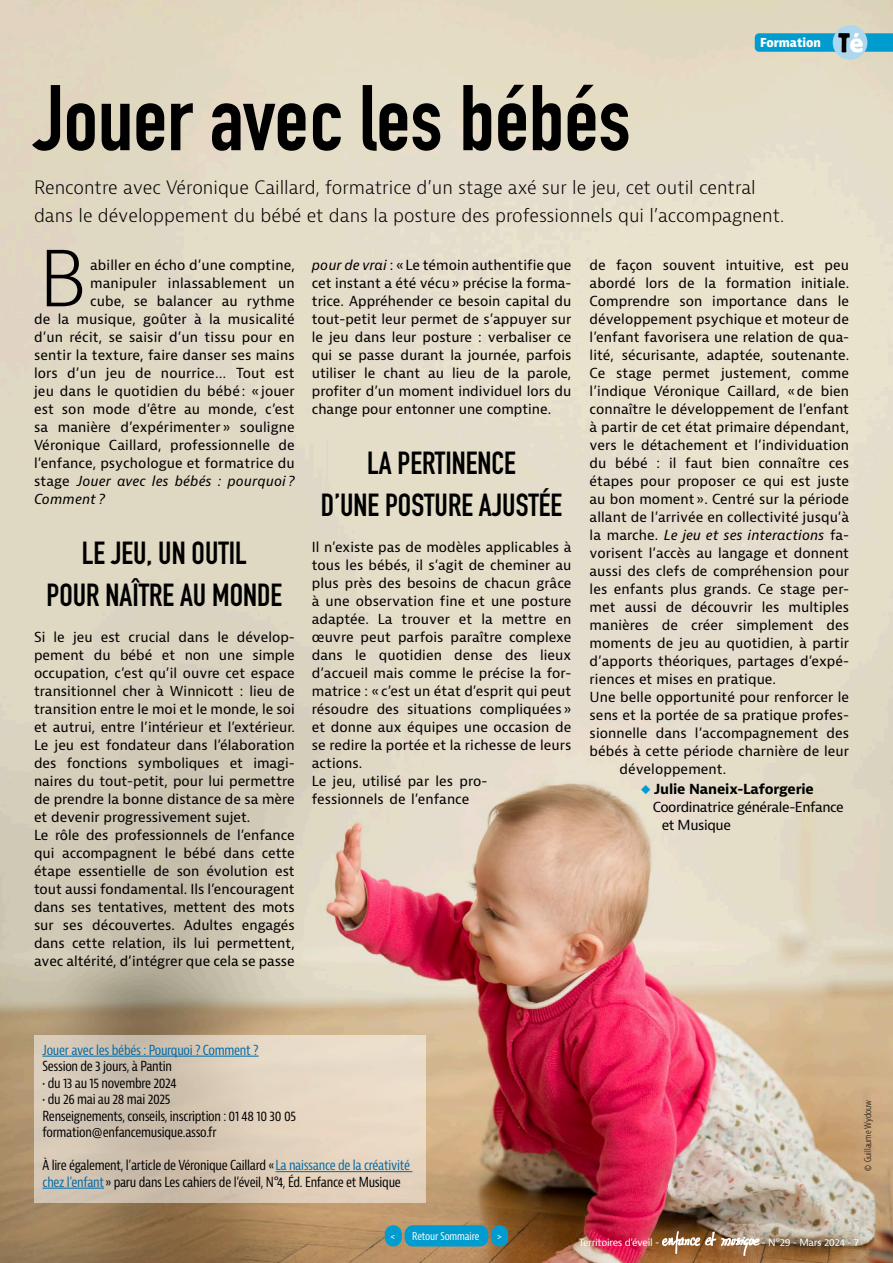
<style>
.page{position:relative;width:893px;height:1263px;background:#fff}
.page>*{position:absolute;margin:0;border:0;box-sizing:border-box;transform-origin:0 0}
.t1{font:700 91.5px "DIN Condensed";color:#000}
.t2{font:300 75px "Bernina Sans";color:#000}
.t3{font:700 31.5px/42px "DIN Condensed";color:#000;text-align:center}
.t4{font:300 18px/28.5px "Bernina Sans";color:#000}
.t5{font:13.5px/18px "Bernina Sans";letter-spacing:.005em;color:#000}
.t6{font:condensed 13.5px/16.5px "Bernina Sans";letter-spacing:-.02em;color:#000}
.t7{font:italic 13.5px "Bernina Sans";letter-spacing:.005em;color:#000}
.t8{font:13.5px "Bernina Sans";letter-spacing:-.03em;color:#000}
.t9{font:condensed 13.5px "Bernina Sans";letter-spacing:-.02em;color:#006aa7}
.t10{font:700 13.5px "Bernina Sans";letter-spacing:-.01em;color:#000}
.t11{font:700 condensed 12px "Bernina Sans";color:#fff}
.t12{font:condensed 10.5px "Bernina Sans";letter-spacing:-.01em;color:#fff}
.t13{font:9.75px "Bernina Sans";letter-spacing:-.035em;color:#fff}
.t14{font:300 condensed 9px "Bernina Sans";letter-spacing:-.005em;color:#000}
.s1{font-style:italic}
.s2{font-style:normal}
.s3{color:#009cd0}
.s4{color:#006aa7}
</style>
<div class="page">
<img style="left:0;top:0;width:893px;height:1263px">
<div style="left:405px;top:1225px;width:83px;height:21px;background:#009cd0;border-radius:9px"></div>
<div style="left:491px;top:1225px;width:17px;height:21px;background:#009cd0;border-radius:9px"></div>
<div style="left:385px;top:1225px;width:17px;height:21px;background:#009cd0;border-radius:9px"></div>
<div style="left:833px;top:25px;width:34px;height:35px;background:#add7ee;border-radius:50%"></div>
<svg style="left:755px;top:33px;width:138px;height:19px;background:#2ba4cd"></svg>
<svg style="left:34px;top:1035px;width:391px;height:168px;background:#dacbb8"></svg>
<hr style="left:43px;top:1056px;width:216px;height:1px;background:#006aa7">
<hr style="left:276px;top:1171px;width:136px;height:1px;background:#006aa7">
<hr style="left:43px;top:1188px;width:61px;height:1px;background:#006aa7">
<img style="left:662px;top:1231px;width:97px;height:25px">
<p class="t11" style="left:760px;top:35px;width:62px">Formation</p>
<h1 class="t1" style="left:34px;top:57px;width:598px">Jouer avec les bébés</h1>
<h3 class="t4" style="left:34px;top:173px;width:752px">Rencontre avec Véronique Caillard, formatrice d’un stage axé sur le jeu, cet outil central dans le développement du bébé et dans la posture des professionnels qui l’accompagnent.</h3>
<p class="t5" style="left:312px;top:257px;width:261px;text-align:justify"><span class="s1">pour de vrai</span> : «Le témoin authentifie que cet instant a été vécu» précise la forma&shy;trice. Appréhender ce besoin capital du tout-petit leur permet de s’appuyer sur le jeu dans leur posture : verbaliser ce qui se passe durant la journée, parfois utiliser le chant au lieu de la parole, profiter d’un moment individuel lors du change pour entonner une comptine.</p>
<h3 class="t3" style="left:321px;top:442px;width:243px">LA PERTINENCE<br>D’UNE POSTURE AJUSTÉE</h3>
<p class="t5" style="left:312px;top:539px;width:261px">Il n’existe pas de modèles applicables à tous les bébés, il s’agit de cheminer au plus près des besoins de chacun grâce à une observation fine et une posture adaptée. La trouver et la mettre en œuvre peut parfois paraître complexe dans le quotidien dense des lieux d’accueil mais comme le précise la for&shy;matrice : «c’est un état d’esprit qui peut résoudre des situations compliquées» et donne aux équipes une occasion de se redire la portée et la richesse de leurs actions.<br>Le jeu, utilisé par les pro-<br>fessionnels de l’enfance</p>
<h2 class="t2" style="left:39px;top:229px;width:49px">B</h2>
<p class="t5" style="left:90px;top:257px;width:206px">abiller en écho d’une comptine,</p>
<p class="t5" style="left:590px;top:257px;width:261px">de façon souvent intuitive, est peu</p>
<p class="t5" style="left:590px;top:275px;width:261px">abordé lors de la formation initiale.</p>
<p class="t5" style="left:590px;top:293px;width:261px">Comprendre son importance dans le</p>
<p class="t5" style="left:590px;top:311px;width:261px">développement psychique et moteur de</p>
<p class="t5" style="left:590px;top:329px;width:261px">l’enfant favorisera une relation de qua-</p>
<p class="t5" style="left:590px;top:347px;width:261px">lité, sécurisante, adaptée, soutenante.</p>
<p class="t5" style="left:590px;top:365px;width:261px">Ce stage permet justement, comme</p>
<p class="t5" style="left:590px;top:383px;width:261px">l’indique Véronique Caillard, «de bien</p>
<p class="t5" style="left:590px;top:401px;width:261px">connaître le développement de l’enfant</p>
<p class="t5" style="left:590px;top:418px;width:261px">à partir de cet état primaire dépendant,</p>
<p class="t5" style="left:590px;top:436px;width:261px">vers le détachement et l’individuation</p>
<p class="t5" style="left:590px;top:454px;width:261px">du bébé : il faut bien connaître ces</p>
<p class="t5" style="left:590px;top:472px;width:261px">étapes pour proposer ce qui est juste</p>
<p class="t5" style="left:590px;top:490px;width:261px">au bon moment». Centré sur la période</p>
<p class="t5" style="left:590px;top:508px;width:261px">allant de l’arrivée en collectivité jusqu’à</p>
<p class="t7" style="left:590px;top:526px;width:261px"><span class="s2">la marche.</span> Le jeu et ses interactions <span class="s2">fa-</span></p>
<p class="t5" style="left:590px;top:544px;width:261px">vorisent l’accès au langage et donnent</p>
<p class="t5" style="left:590px;top:562px;width:261px">aussi des clefs de compréhension pour</p>
<p class="t5" style="left:590px;top:580px;width:261px">les enfants plus grands. Ce stage per-</p>
<p class="t5" style="left:590px;top:598px;width:261px">met aussi de découvrir les multiples</p>
<p class="t5" style="left:590px;top:616px;width:261px">manières de créer simplement des</p>
<p class="t5" style="left:590px;top:634px;width:261px">moments de jeu au quotidien, à partir</p>
<p class="t5" style="left:590px;top:652px;width:261px">d’apports théoriques, partages d’expé-</p>
<p class="t5" style="left:590px;top:670px;width:188px">riences et mises en pratique.</p>
<p class="t5" style="left:590px;top:688px;width:261px">Une belle opportunité pour renforcer le</p>
<p class="t5" style="left:590px;top:706px;width:261px">sens et la portée de sa pratique profes-</p>
<p class="t5" style="left:590px;top:724px;width:261px">sionnelle dans l’accompagnement des</p>
<p class="t5" style="left:590px;top:742px;width:261px">bébés à cette période charnière de leur</p>
<p class="t5" style="left:620px;top:760px;width:108px">développement.</p>
<p class="t10" style="left:641px;top:780px;width:175px"><span class="s3">◆</span> Julie Naneix-Laforgerie</p>
<p class="t8" style="left:653px;top:798px;width:193px">Coordinatrice générale-Enfance</p>
<p class="t8" style="left:662px;top:816px;width:71px">et Musique</p>
<p class="t5" style="left:90px;top:275px;width:206px">manipuler inlassablement un</p>
<p class="t5" style="left:90px;top:293px;width:206px">cube, se balancer au rythme</p>
<p class="t5" style="left:34px;top:311px;width:262px">de la musique, goûter à la musicalité</p>
<p class="t5" style="left:34px;top:329px;width:262px">d’un récit, se saisir d’un tissu pour en</p>
<p class="t5" style="left:34px;top:347px;width:262px">sentir la texture, faire danser ses mains</p>
<p class="t5" style="left:34px;top:365px;width:262px">lors d’un jeu de nourrice… Tout est</p>
<p class="t5" style="left:34px;top:383px;width:262px">jeu dans le quotidien du bébé : « jouer</p>
<p class="t5" style="left:34px;top:401px;width:262px">est son mode d’être au monde, c’est</p>
<p class="t5" style="left:34px;top:419px;width:262px">sa manière d’expérimenter » souligne</p>
<p class="t5" style="left:34px;top:437px;width:262px">Véronique Caillard, professionnelle de</p>
<p class="t5" style="left:34px;top:455px;width:262px">l’enfance, psychologue et formatrice du</p>
<p class="t7" style="left:34px;top:472px;width:262px"><span class="s2">stage</span> Jouer avec les bébés : pourquoi ?</p>
<p class="t7" style="left:34px;top:490px;width:72px">Comment ?</p>
<h3 class="t3" style="left:47px;top:532px;width:237px">LE JEU, UN OUTIL<br>POUR NAÎTRE AU MONDE</h3>
<p class="t5" style="left:34px;top:629px;width:262px">Si le jeu est crucial dans le dévelop&shy;pement du bébé et non une simple occupation, c’est qu’il ouvre cet espace transitionnel cher à Winnicott : lieu de transition entre le moi et le monde, le soi et autrui, entre l’intérieur et l’extérieur.<br>Le jeu est fondateur dans l’élaboration des fonctions symboliques et imagi&shy;naires du tout-petit, pour lui permettre de prendre la bonne distance de sa mère et devenir progressivement sujet.<br>Le rôle des professionnels de l’enfance qui accompagnent le bébé dans cette étape essentielle de son évolution est tout aussi fondamental. Ils l’encouragent dans ses tentatives, mettent des mots sur ses découvertes. Adultes engagés dans cette relation, ils lui permettent, avec altérité, d’intégrer que cela se passe</p>
<p class="t9" style="left:43px;top:1042px;width:218px">Jouer avec les bébés : Pourquoi ? Comment ?</p>
<p class="t6" style="left:43px;top:1058px;width:131px">Session de 3 jours, à Pantin</p>
<p class="t6" style="left:43px;top:1075px;width:136px">• du 13 au 15 novembre 2024</p>
<p class="t6" style="left:43px;top:1091px;width:255px">• du 26 mai au 28 mai 2025<br>Renseignements, conseils, inscription : 01 48 10 30 05 formation@enfancemusique.asso.fr</p>
<p class="t6" style="left:43px;top:1157px;width:369px">À lire également, l’article de Véronique Caillard «<span class="s4">La naissance de la créativité chez l’enfant</span>» paru dans Les cahiers de l’éveil, N°4, Éd. Enfance et Musique</p>
<p class="t14" style="left:862px;top:1170px;width:72px;rotate:-90deg">© Guillaume Wydouw</p>
<p class="t12" style="left:390px;top:1230px;width:7px">&lt;</p>
<p class="t12" style="left:412px;top:1230px;width:69px">Retour Sommaire</p>
<p class="t12" style="left:496px;top:1230px;width:7px">&gt;</p>
<p class="t13" style="left:579px;top:1236px;width:82px">Territoires d’éveil -</p>
<p class="t13" style="left:762px;top:1236px;width:99px">- N°29 - Mars 2024 - 7</p>
</div>
